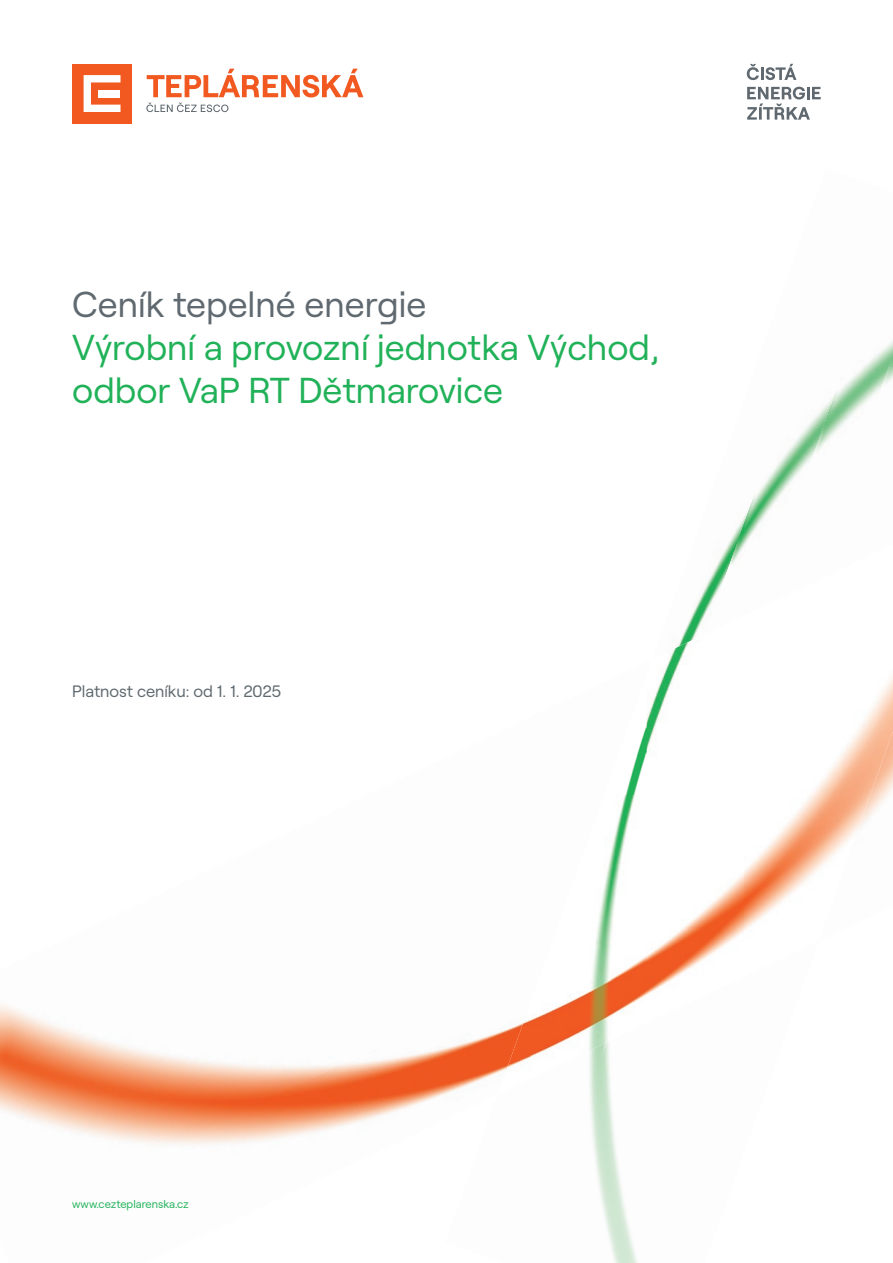
<style>
.page{position:relative;width:893px;height:1263px;background:#fff}
.page>*{position:absolute;margin:0;border:0;box-sizing:border-box;transform-origin:0 0}
.t1{font:36px/43.2px "Roobert CEZ";color:#21b259}
.t2{font:36px "Roobert CEZ";color:#5f696f}
.t3{font:16.5px "Roobert CEZ";color:#5f696f}
.t4{font:11.25px "Roobert CEZ";color:#21b259}
</style>
<div class="page">
<img style="left:0;top:1004px;width:75px;height:117px">
<img style="left:35px;top:1032px;width:463px;height:113px">
<img style="left:445px;top:1063px;width:192px;height:200px">
<img style="left:593px;top:1094px;width:44px;height:23px">
<img style="left:704px;top:494px;width:54px;height:121px">
<img style="left:758px;top:340px;width:135px;height:185px">
<img style="left:812px;top:354px;width:81px;height:171px">
<img style="left:865px;top:479px;width:28px;height:46px">
<img style="left:498px;top:945px;width:147px;height:149px">
<img style="left:645px;top:615px;width:99px;height:381px">
<img style="left:744px;top:568px;width:99px;height:362px">
<img style="left:595px;top:795px;width:52px;height:150px">
<img style="left:843px;top:675px;width:50px;height:170px">
<img style="left:625px;top:674px;width:22px;height:121px">
<div style="left:72px;top:64px;width:60px;height:59px;background:#f15921"></div>
<svg style="left:84px;top:75px;width:37px;height:37px"></svg>
<svg style="left:146px;top:103px;width:82px;height:9px"></svg>
<svg style="left:147px;top:69px;width:216px;height:28px"></svg>
<svg style="left:747px;top:64px;width:49px;height:16px"></svg>
<svg style="left:747px;top:87px;width:74px;height:33px"></svg>
<p class="t2" style="left:72px;top:277px;width:355px">Ceník tepelné energie</p>
<p class="t1" style="left:72px;top:323px;width:588px">Výrobní a provozní jednotka Východ, odbor VaP RT Dětmarovice</p>
<p class="t3" style="left:72px;top:679px;width:211px">Platnost ceníku: od 1. 1. 2025</p>
<p class="t4" style="left:72px;top:1195px;width:118px">www.cezteplarenska.cz</p>
</div>
